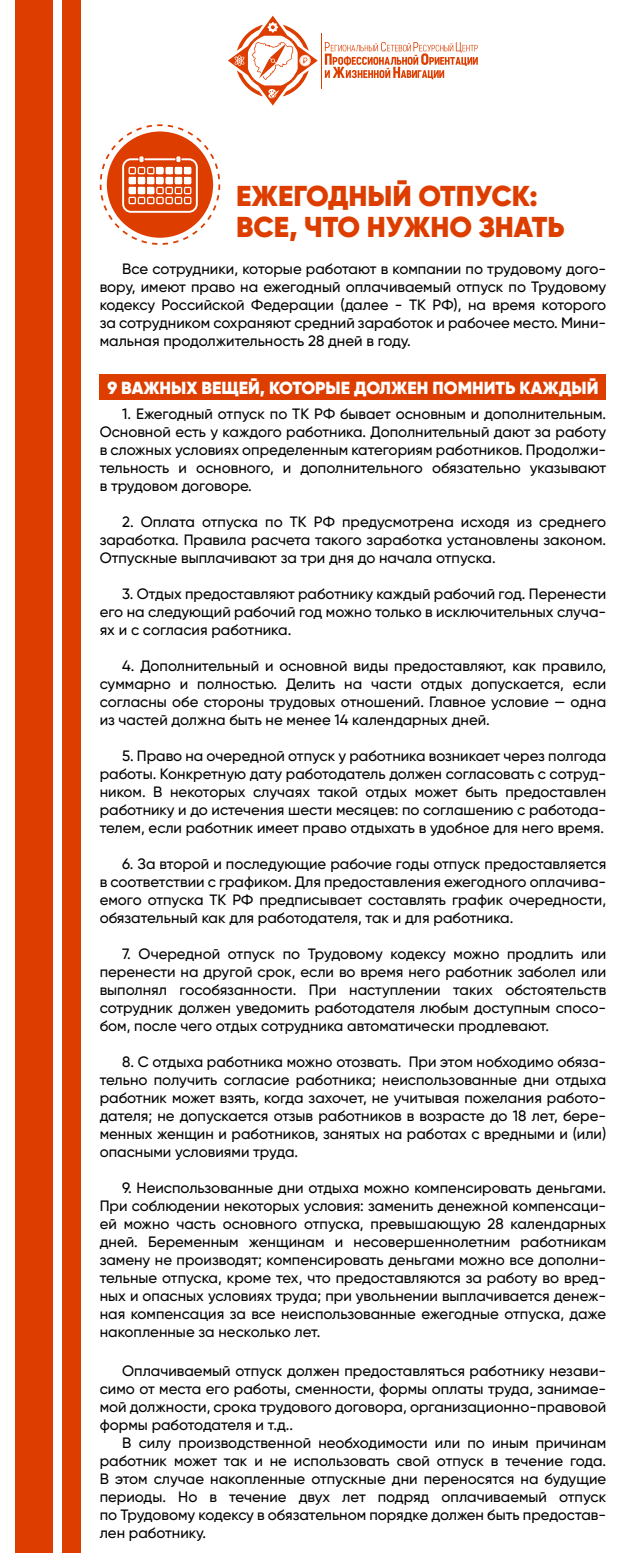
<style>
.page{position:relative;width:625px;height:1553px;background:#fff}
.page>*{position:absolute;margin:0;border:0;box-sizing:border-box;transform-origin:0 0}
.t1{font:900 28.75px/31.2px "Gilroy";color:#dd3e00}
.t2{font:900 17.5px "Gilroy";color:#fff}
.t3{font:500 15px/18px "Gilroy";color:#000;text-align:justify}
</style>
<div class="page">
<div style="left:15px;top:0;width:38px;height:1553px;background:#dd3e00"></div>
<div style="left:62px;top:0;width:19px;height:1553px;background:#dd3e00"></div>
<svg style="left:325px;top:42px;width:153px;height:37px"></svg>
<hr style="left:321px;top:33px;width:1px;height:55px;background:#dd3e00">
<svg style="left:228px;top:16px;width:90px;height:90px"></svg>
<div style="left:100px;top:374px;width:506px;height:25px;background:#dd3e00"></div>
<svg style="left:100px;top:124px;width:120px;height:121px"></svg>
<h1 class="t1" style="left:236px;top:180px;width:330px">ЕЖЕГОДНЫЙ ОТПУСК:<br>ВСЕ, ЧТО НУЖНО ЗНАТЬ</h1>
<p class="t3" style="left:100px;top:260px;width:508px;text-indent:22px">Все сотрудники, которые работают в компании по трудовому дого&shy;вору, имеют право на ежегодный оплачиваемый отпуск по Трудовому кодексу Российской Федерации (далее - ТК РФ), на время которого за сотрудником сохраняют средний заработок и рабочее место. Мини&shy;мальная продолжительность 28 дней в году.</p>
<p class="t2" style="left:107px;top:376px;width:493px">9 ВАЖНЫХ ВЕЩЕЙ, КОТОРЫЕ ДОЛЖЕН ПОМНИТЬ КАЖДЫЙ</p>
<p class="t3" style="left:100px;top:405px;width:508px;text-indent:22px">1. Ежегодный отпуск по ТК РФ бывает основным и дополнительным.<br>Основной есть у каждого работника. Дополнительный дают за работу в сложных условиях определенным категориям работников. Продолжи&shy;тельность и основного, и дополнительного обязательно указывают в трудовом договоре.</p>
<p class="t3" style="left:100px;top:513px;width:508px;text-indent:22px">2. Оплата отпуска по ТК РФ предусмотрена исходя из среднего заработка. Правила расчета такого заработка установлены законом.<br>Отпускные выплачивают за три дня до начала отпуска.</p>
<p class="t3" style="left:100px;top:585px;width:508px;text-indent:22px">3. Отдых предоставляют работнику каждый рабочий год. Перенести его на следующий рабочий год можно только в исключительных случа&shy;ях и с согласия работника.</p>
<p class="t3" style="left:100px;top:657px;width:508px;text-indent:22px">4. Дополнительный и основной виды предоставляют, как правило, суммарно и полностью. Делить на части отдых допускается, если согласны обе стороны трудовых отношений. Главное условие — одна из частей должна быть не менее 14 календарных дней.</p>
<p class="t3" style="left:100px;top:747px;width:508px;text-indent:22px">5. Право на очередной отпуск у работника возникает через полгода работы. Конкретную дату работодатель должен согласовать с сотруд&shy;ником. В некоторых случаях такой отдых может быть предоставлен работнику и до истечения шести месяцев: по соглашению с работода&shy;телем, если работник имеет право отдыхать в удобное для него время.</p>
<p class="t3" style="left:100px;top:855px;width:508px;text-indent:22px">6. За второй и последующие рабочие годы отпуск предоставляется в соответствии с графиком. Для предоставления ежегодного оплачива&shy;емого отпуска ТК РФ предписывает составлять график очередности, обязательный как для работодателя, так и для работника.</p>
<p class="t3" style="left:100px;top:945px;width:508px;text-indent:22px">7. Очередной отпуск по Трудовому кодексу можно продлить или перенести на другой срок, если во время него работник заболел или выполнял гособязанности. При наступлении таких обстоятельств сотрудник должен уведомить работодателя любым доступным спосо&shy;бом, после чего отдых сотрудника автоматически продлевают.</p>
<p class="t3" style="left:100px;top:1053px;width:508px;text-indent:22px">8. С отдыха работника можно отозвать. При этом нобходимо обяза&shy;тельно получить согласие работника; неиспользованные дни отдыха работник может взять, когда захочет, не учитывая пожелания работо&shy;дателя; не допускается отзыв работников в возрасте до 18 лет, бере&shy;менных женщин и работников, занятых на работах с вредными и (или) опасными условиями труда.</p>
<p class="t3" style="left:100px;top:1179px;width:508px;text-indent:22px">9. Неиспользованные дни отдыха можно компенсировать деньгами.<br>При соблюдении некоторых условия: заменить денежной компенсаци&shy;ей можно часть основного отпуска, превышающую 28 календарных дней. Беременным женщинам и несовершеннолетним работникам замену не производят; компенсировать деньгами можно все дополни&shy;тельные отпуска, кроме тех, что предоставляются за работу во вред&shy;ных и опасных условиях труда; при увольнении выплачивается денеж&shy;ная компенсация за все неиспользованные ежегодные отпуска, даже накопленные за несколько лет.</p>
<p class="t3" style="left:100px;top:1362px;width:508px;text-indent:22px">Оплачиваемый отпуск должен предоставляться работнику незави&shy;симо от места его работы, сменности, формы оплаты труда, занимае&shy;мой должности, срока трудового договора, организационно-правовой формы работодателя и т.д..</p>
<p class="t3" style="left:100px;top:1434px;width:508px;text-indent:22px">В силу производственной необходимости или по иным причинам работник может так и не использовать свой отпуск в течение года.<br>В этом случае накопленные отпускные дни переносятся на будущие периоды. Но в течение двух лет подряд оплачиваемый отпуск по Трудовому кодексу в обязательном порядке должен быть предостав&shy;лен работнику.</p>
</div>
